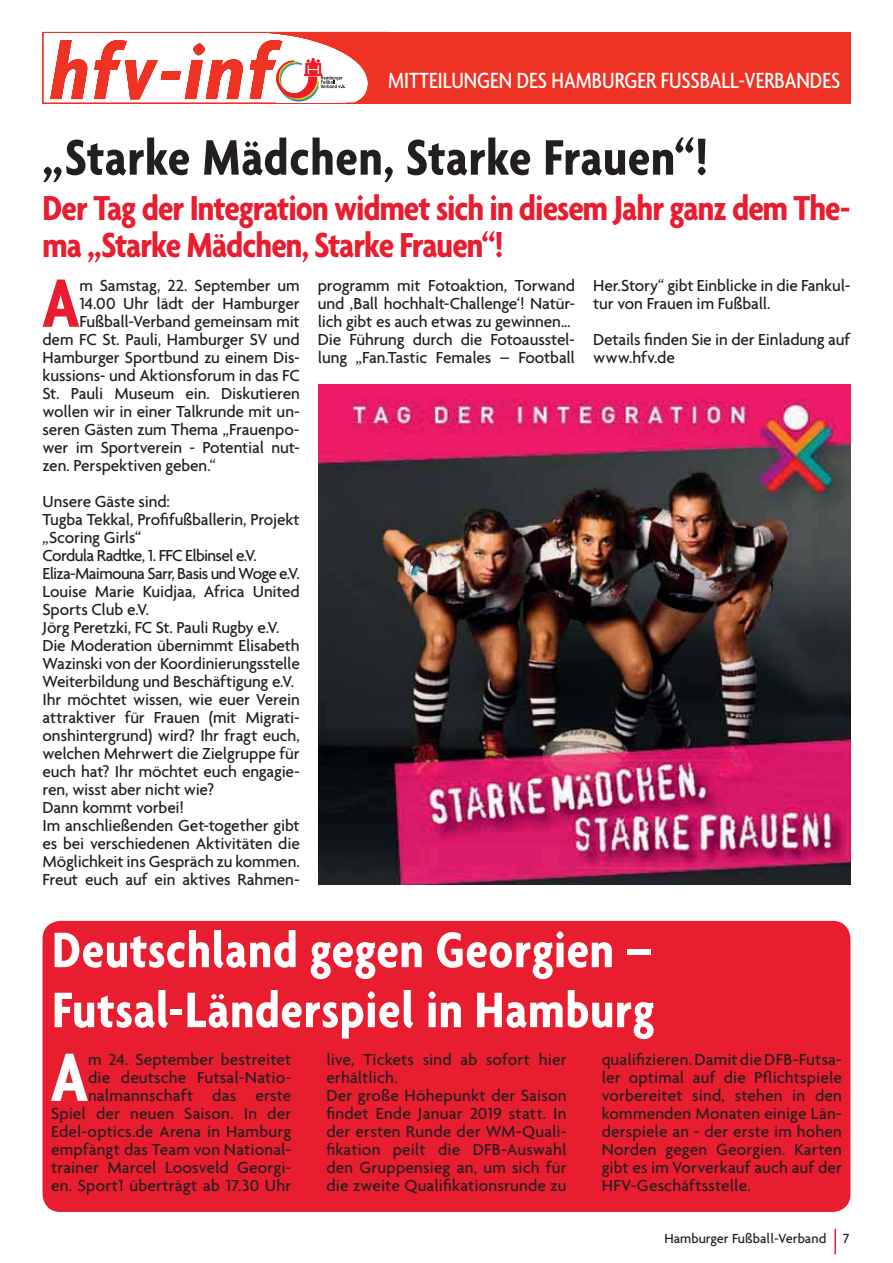
<style>
.page{position:relative;width:893px;height:1263px;background:#fff}
.page>*{position:absolute;margin:0;border:0;box-sizing:border-box;transform-origin:0 0}
.t1{font:italic 700 condensed 85.8px "Agenda";letter-spacing:.04em;color:#ee3224}
.t2{font:700 condensed 73.65px "Agenda";color:#e81d30}
.t3{font:700 condensed 73.65px "Agenda";color:#fff}
.t4{font:700 condensed 54px/60px "Agenda";letter-spacing:.01em;color:#fff}
.t5{font:700 condensed 54px "Agenda";letter-spacing:.005em;color:#231f20}
.t6{font:700 condensed 37.5px/37.5px "Agenda";letter-spacing:-.025em;color:#e81d30}
.t7{font:500 condensed 23.85px "Agenda";color:#fff}
.t8{font:500 17.25px/18px "Agenda";letter-spacing:-.01em;color:#231f20}
.t9{font:500 17.25px/18px "Agenda";letter-spacing:.01em;color:#231f20;text-align:right}
.t10{font:500 14.25px "Agenda";color:#231f20}
</style>
<div class="page">
<hr style="left:834px;top:1229px;width:2px;height:25px;background:#e81d30">
<div style="left:43px;top:921px;width:807px;height:291px;background:#e81d30;border-radius:18px"></div>
<div style="left:42px;top:32px;width:346px;height:72px;border:1px solid #ee3224"></div>
<div style="left:388px;top:32px;width:462px;height:72px;background:#ee3224"></div>
<svg style="left:248px;top:32px;width:140px;height:72px"></svg>
<img style="left:319px;top:385px;width:531px;height:500px">
<h1 class="t1" style="left:51px;top:25px;width:224px">hfv-inf</h1>
<h3 class="t7" style="left:388px;top:72px;width:453px">MITTEILUNGEN DES HAMBURGER FUSSBALL-VERBANDES</h3>
<h3 class="t5" style="left:43px;top:142px;width:667px">„Starke Mädchen, Starke Frauen“!</h3>
<h3 class="t6" style="left:43px;top:194px;width:809px">Der Tag der Integration widmet sich in diesem Jahr ganz dem The&shy;ma „Starke Mädchen, Starke Frauen“!</h3>
<h2 class="t2" style="left:42px;top:282px;width:39px">A</h2>
<p class="t8" style="left:80px;top:277px;width:222px">m Samstag, 22. September um</p>
<p class="t8" style="left:318px;top:277px;width:259px">programm mit Fotoaktion, Torwand und ‚Ball hochhalt-Challenge‘! Natür&shy;lich gibt es auch etwas zu gewinnen… Die Führung durch die Fotoausstel&shy;lung „Fan.Tastic Females – Football</p>
<p class="t8" style="left:593px;top:277px;width:259px">Her.Story“ gibt Einblicke in die Fankul&shy;tur von Frauen im Fußball.</p>
<p class="t8" style="left:80px;top:295px;width:222px">14.00 Uhr lädt der Hamburger</p>
<p class="t8" style="left:80px;top:313px;width:222px">Fußball-Verband gemeinsam mit</p>
<p class="t8" style="left:43px;top:331px;width:259px">dem FC St. Pauli, Hamburger SV und</p>
<p class="t8" style="left:43px;top:349px;width:259px">Hamburger Sportbund zu einem Dis-</p>
<p class="t8" style="left:43px;top:367px;width:259px">kussions- und Aktionsforum in das FC</p>
<p class="t8" style="left:43px;top:385px;width:259px">St. Pauli Museum ein. Diskutieren</p>
<p class="t8" style="left:43px;top:403px;width:259px">wollen wir in einer Talkrunde mit un-</p>
<p class="t8" style="left:43px;top:421px;width:259px">seren Gästen zum Thema „Frauenpo-</p>
<p class="t8" style="left:43px;top:439px;width:259px">wer im Sportverein - Potential nut-</p>
<p class="t8" style="left:43px;top:457px;width:175px">zen. Perspektiven geben.“</p>
<p class="t8" style="left:43px;top:493px;width:259px">Unsere Gäste sind:<br>Tugba Tekkal, Profifußballerin, Projekt „Scoring Girls“<br>Cordula Radtke, 1. FFC Elbinsel e.V.<br>Eliza-Maimouna Sarr, Basis und Woge e.V.<br>Louise Marie Kuidjaa, Africa United Sports Club e.V.<br>Jörg Peretzki, FC St. Pauli Rugby e.V.<br>Die Moderation übernimmt Elisabeth Wazinski von der Koordinierungsstelle Weiterbildung und Beschäftigung e.V.<br>Ihr möchtet wissen, wie euer Verein attraktiver für Frauen (mit Migrati&shy;onshintergrund) wird? Ihr fragt euch, welchen Mehrwert die Zielgruppe für euch hat? Ihr möchtet euch engagie&shy;ren, wisst aber nicht wie?<br>Dann kommt vorbei!<br>Im anschließenden Get-together gibt es bei verschiedenen Aktivitäten die Möglichkeit ins Gespräch zu kommen.<br>Freut euch auf ein aktives Rahmen-</p>
<p class="t8" style="left:593px;top:331px;width:259px">Details finden Sie in der Einladung auf www.hfv.de</p>
<h3 class="t4" style="left:52px;top:927px;width:604px">Deutschland gegen Georgien –<br>Futsal-Länderspiel in Hamburg</h3>
<h2 class="t3" style="left:51px;top:1056px;width:39px">A</h2>
<p class="t9" style="left:51px;top:1051px;width:242px">m 24. September bestreitet<br>die deutsche Futsal-Natio&shy;nalmannschaft das erste<br>Spiel der neuen Saison. In der<br>Edel-optics.de Arena in Hamburg empfängt das Team von National&shy;trainer Marcel Loosveld Georgi&shy;en. Sport1 überträgt ab 17.30 Uhr</p>
<p class="t9" style="left:326px;top:1051px;width:242px;text-align:left">live, Tickets sind ab sofort hier erhältlich.<br>Der große Höhepunkt der Saison findet Ende Januar 2019 statt. In der ersten Runde der WM-Quali&shy;fikation peilt die DFB-Auswahl den Gruppensieg an, um sich für die zweite Qualifikationsrunde zu</p>
<p class="t8" style="left:602px;top:1051px;width:242px;text-align:justify">qualifizieren. Damit die DFB-Futsa&shy;ler optimal auf die Pflichtspiele vorbereitet sind, stehen in den kommenden Monaten einige Län&shy;derspiele an - der erste im hohen Norden gegen Georgien. Karten gibt es im Vorverkauf auch auf der HFV-Geschäftsstelle.</p>
<p class="t10" style="left:664px;top:1233px;width:186px">Hamburger Fußball-Verband 7</p>
</div>
